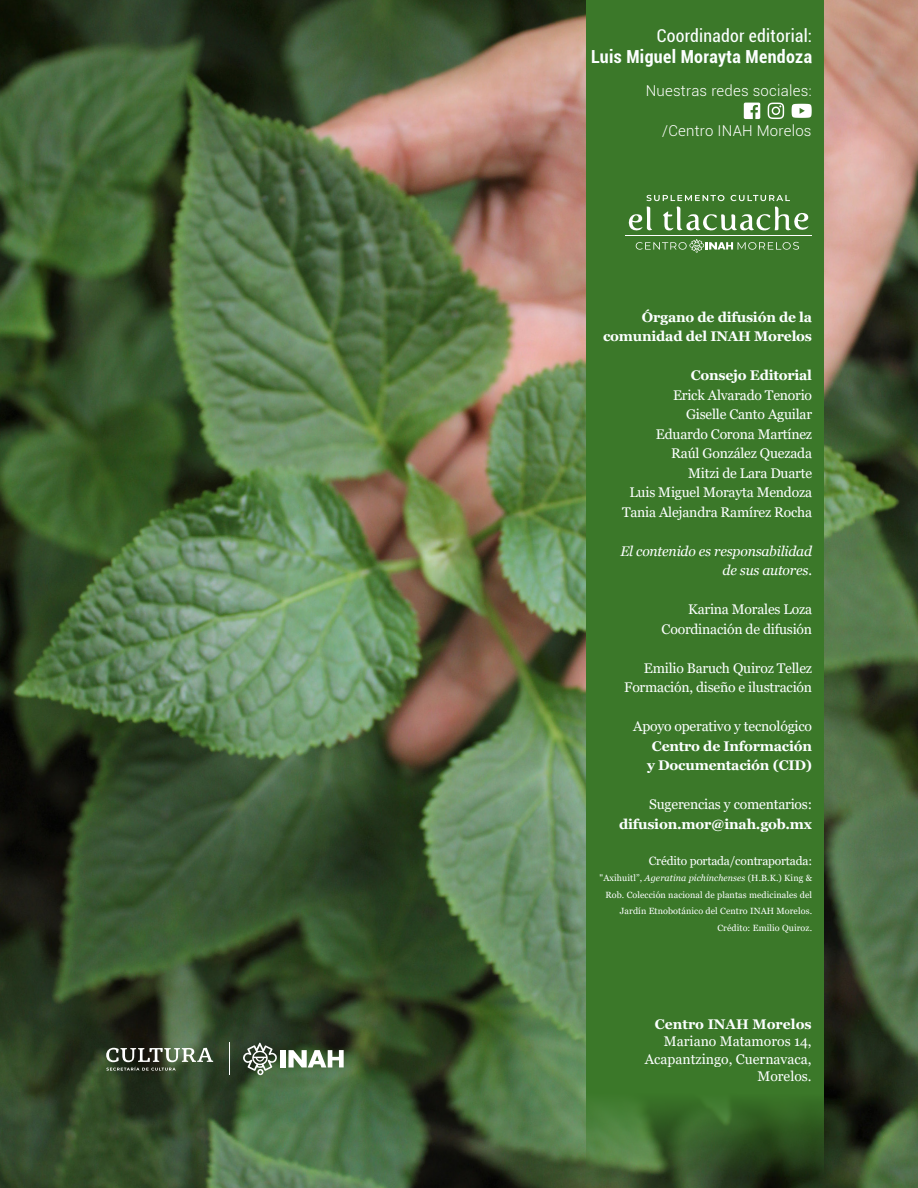
<style>
.page{position:relative;width:918px;height:1188px;background:#fff}
.page>*{position:absolute;margin:0;border:0;box-sizing:border-box;transform-origin:0 0}
.t1{font:700 condensed 18px "Roboto";letter-spacing:.02em;color:#fcffff}
.t2{font:condensed 17.7px "Roboto";letter-spacing:.015em;color:#fcffff}
.t3{font:300 15px "Roboto";letter-spacing:.015em;color:#fff}
.t4{font:13.95px "Georgia";letter-spacing:-.015em;color:#fcffff}
.t5{font:700 13.95px "Georgia";letter-spacing:-.015em;color:#fcffff}
.t6{font:italic 13.95px "Georgia";letter-spacing:-.015em;color:#fcffff}
.t7{font:12px "Georgia";letter-spacing:-.015em;color:#fcffff}
.t8{font:9px/16.5px "Georgia";letter-spacing:.01em;color:#fcffff;text-align:right}
.s1{font-style:italic}
</style>
<div class="page">
<img style="left:0;top:0;width:918px;height:1188px">
<div style="left:586px;top:0;width:237px;height:1177px;background:#3b7829"></div>
<svg style="left:628px;top:195px;width:181px;height:36px"></svg>
<hr style="left:625px;top:235px;width:187px;height:1px;background:#fff">
<svg style="left:636px;top:239px;width:163px;height:14px"></svg>
<svg style="left:768px;top:103px;width:16px;height:16px"></svg>
<svg style="left:744px;top:103px;width:16px;height:16px"></svg>
<svg style="left:792px;top:104px;width:20px;height:14px"></svg>
<svg style="left:106px;top:1048px;width:107px;height:23px;background:#626d5c"></svg>
<hr style="left:230px;top:1043px;width:1px;height:32px;background:#fff">
<div style="left:281px;top:1050px;width:5px;height:18px;background:#fff"></div>
<svg style="left:288px;top:1050px;width:56px;height:18px"></svg>
<svg style="left:243px;top:1043px;width:35px;height:32px"></svg>
<p class="t2" style="left:657px;top:23px;width:157px">Coordinador editorial:</p>
<p class="t1" style="left:591px;top:44px;width:222px">Luis Miguel Morayta Mendoza</p>
<p class="t3" style="left:646px;top:81px;width:167px">Nuestras redes sociales:</p>
<p class="t3" style="left:662px;top:120px;width:151px">/Centro INAH Morelos</p>
<p class="t5" style="left:642px;top:308px;width:172px">Órgano de difusión de la</p>
<p class="t5" style="left:603px;top:327px;width:211px">comunidad del INAH Morelos</p>
<p class="t5" style="left:691px;top:366px;width:123px">Consejo Editorial</p>
<p class="t4" style="left:673px;top:386px;width:141px">Erick Alvarado Tenorio</p>
<p class="t4" style="left:686px;top:406px;width:128px">Giselle Canto Aguilar</p>
<p class="t4" style="left:656px;top:425px;width:158px">Eduardo Corona Martínez</p>
<p class="t4" style="left:671px;top:445px;width:142px">Raúl González Quezada</p>
<p class="t4" style="left:688px;top:464px;width:125px">Mitzi de Lara Duarte</p>
<p class="t4" style="left:629px;top:484px;width:184px">Luis Miguel Morayta Mendoza</p>
<p class="t4" style="left:622px;top:503px;width:192px">Tania Alejandra Ramírez Rocha</p>
<p class="t6" style="left:620px;top:542px;width:193px">El contenido es responsabilidad</p>
<p class="t6" style="left:723px;top:561px;width:91px">de sus autores.</p>
<p class="t4" style="left:688px;top:601px;width:125px">Karina Morales Loza</p>
<p class="t4" style="left:662px;top:620px;width:152px">Coordinación de difusión</p>
<p class="t4" style="left:644px;top:659px;width:170px">Emilio Baruch Quiroz Tellez</p>
<p class="t4" style="left:624px;top:679px;width:189px">Formación, diseño e ilustración</p>
<p class="t4" style="left:633px;top:718px;width:180px">Apoyo operativo y tecnológico</p>
<p class="t5" style="left:652px;top:737px;width:162px">Centro de Información</p>
<p class="t5" style="left:647px;top:756px;width:166px">y Documentación (CID)</p>
<p class="t4" style="left:649px;top:796px;width:164px">Sugerencias y comentarios:</p>
<p class="t5" style="left:619px;top:815px;width:195px">difusion.mor@inah.gob.mx</p>
<p class="t7" style="left:649px;top:853px;width:165px">Crédito portada/contraportada:</p>
<p class="t8" style="left:600px;top:870px;width:214px">"Axihuitl”, <span class="s1">Ageratina pichinchenses</span> (H.B.K.) King &amp;<br>Rob. Colección nacional de plantas medicinales del<br>Jardín Etnobotánico del Centro INAH Morelos.</p>
<p class="t8" style="left:717px;top:919px;width:96px">Crédito: Emilio Quiroz.</p>
<p class="t5" style="left:655px;top:1015px;width:158px">Centro INAH Morelos</p>
<p class="t4" style="left:664px;top:1033px;width:149px">Mariano Matamoros 14,</p>
<p class="t4" style="left:645px;top:1051px;width:168px">Acapantzingo, Cuernavaca,</p>
<p class="t4" style="left:757px;top:1068px;width:56px">Morelos.</p>
</div>
